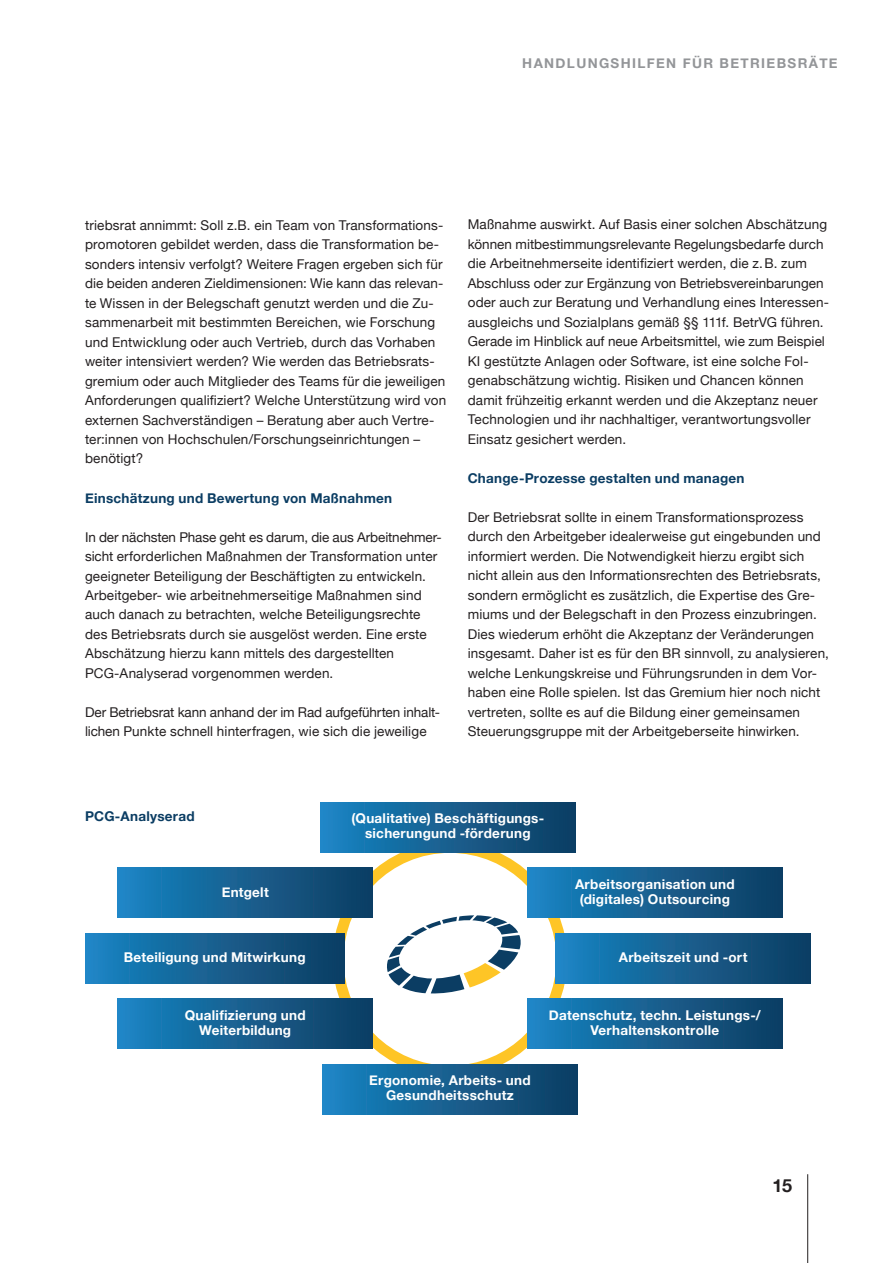
<style>
.page{position:relative;width:893px;height:1263px;background:#fff}
.page>*{position:absolute;margin:0;border:0;box-sizing:border-box;transform-origin:0 0}
.t1{font:700 18px "Helvetica Neue";color:#231f20}
.t2{font:13.5px/19.5px "Helvetica Neue";letter-spacing:.01em;color:#231f20}
.t3{font:700 13.5px/15px "Helvetica Neue";letter-spacing:.02em;color:#fff;text-align:center}
.t4{font:700 13.5px "Helvetica Neue";letter-spacing:.02em;color:#0b3d63}
.t5{font:700 13.5px "Helvetica Neue";letter-spacing:.1em;color:#939598}
</style>
<div class="page">
<hr style="left:807px;top:1174px;width:1px;height:89px;background:#231f20">
<div style="left:320px;top:802px;width:255px;height:50px;background:linear-gradient(to right,#1b85c3,#0f3c60)"></div>
<div style="left:322px;top:1064px;width:255px;height:50px;background:linear-gradient(to right,#1b85c3,#0f3c60)"></div>
<div style="left:527px;top:999px;width:255px;height:50px;background:linear-gradient(to right,#1b85c3,#0f3c60)"></div>
<div style="left:118px;top:999px;width:255px;height:50px;background:linear-gradient(to right,#1b84c3,#0f3c5f)"></div>
<div style="left:556px;top:933px;width:255px;height:50px;background:linear-gradient(to right,#1b84c3,#0f3c5f)"></div>
<div style="left:85px;top:933px;width:259px;height:50px;background:linear-gradient(to right,#1b85c3,#0f3c60)"></div>
<div style="left:118px;top:868px;width:255px;height:50px;background:linear-gradient(to right,#1b84c3,#0f3c5f)"></div>
<div style="left:527px;top:868px;width:255px;height:50px;background:linear-gradient(to right,#1b85c3,#0f3c60)"></div>
<svg style="left:387px;top:915px;width:134px;height:79px"></svg>
<p class="t5" style="left:522px;top:53px;width:317px">HANDLUNGSHILFEN FÜR BETRIEBSRÄTE</p>
<p class="t2" style="left:85px;top:216px;width:363px">triebsrat annimmt: Soll z.B. ein Team von Transformations&shy;promotoren gebildet werden, dass die Transformation be&shy;sonders intensiv verfolgt? Weitere Fragen ergeben sich für die beiden anderen Zieldimensionen: Wie kann das relevan&shy;te Wissen in der Belegschaft genutzt werden und die Zu&shy;sammenarbeit mit bestimmten Bereichen, wie Forschung und Entwicklung oder auch Vertrieb, durch das Vorhaben weiter intensiviert werden? Wie werden das Betriebsrats&shy;gremium oder auch Mitglieder des Teams für die jeweiligen Anforderungen qualifiziert? Welche Unterstützung wird von externen Sachverständigen – Beratung aber auch Vertre&shy;ter:innen von Hochschulen/Forschungseinrichtungen – benötigt?</p>
<p class="t4" style="left:85px;top:487px;width:309px">Einschätzung und Bewertung von Maßnahmen</p>
<p class="t2" style="left:85px;top:528px;width:358px">In der nächsten Phase geht es darum, die aus Arbeitnehmer&shy;sicht erforderlichen Maßnahmen der Transformation unter geeigneter Beteiligung der Beschäftigten zu entwickeln.<br>Arbeitgeber- wie arbeitnehmerseitige Maßnahmen sind auch danach zu betrachten, welche Beteiligungsrechte des Betriebsrats durch sie ausgelöst werden. Eine erste Abschätzung hierzu kann mittels des dargestellten PCG-Analyserad vorgenommen werden.</p>
<p class="t2" style="left:85px;top:703px;width:355px">Der Betriebsrat kann anhand der im Rad aufgeführten inhalt&shy;lichen Punkte schnell hinterfragen, wie sich die jeweilige</p>
<p class="t2" style="left:468px;top:216px;width:363px">Maßnahme auswirkt. Auf Basis einer solchen Abschätzung können mitbestimmungsrelevante Regelungsbedarfe durch die Arbeitnehmerseite identifiziert werden, die z.B. zum Abschluss oder zur Ergänzung von Betriebsvereinbarungen oder auch zur Beratung und Verhandlung eines Interessen&shy;ausgleichs und Sozialplans gemäß §§ 111f. BetrVG führen.<br>Gerade im Hinblick auf neue Arbeitsmittel, wie zum Beispiel KI gestützte Anlagen oder Software, ist eine solche Fol&shy;genabschätzung wichtig. Risiken und Chancen können damit frühzeitig erkannt werden und die Akzeptanz neuer Technologien und ihr nachhaltiger, verantwortungsvoller Einsatz gesichert werden.</p>
<p class="t4" style="left:468px;top:467px;width:278px">Change-Prozesse gestalten und managen</p>
<p class="t2" style="left:468px;top:508px;width:363px">Der Betriebsrat sollte in einem Transformationsprozess durch den Arbeitgeber idealerweise gut eingebunden und informiert werden. Die Notwendigkeit hierzu ergibt sich nicht allein aus den Informationsrechten des Betriebsrats, sondern ermöglicht es zusätzlich, die Expertise des Gre&shy;miums und der Belegschaft in den Prozess einzubringen.<br>Dies wiederum erhöht die Akzeptanz der Veränderungen insgesamt. Daher ist es für den BR sinnvoll, zu analysieren, welche Lenkungskreise und Führungsrunden in dem Vor&shy;haben eine Rolle spielen. Ist das Gremium hier noch nicht vertreten, sollte es auf die Bildung einer gemeinsamen Steuerungsgruppe mit der Arbeitgeberseite hinwirken.</p>
<p class="t4" style="left:85px;top:805px;width:111px">PCG-Analyserad</p>
<p class="t3" style="left:351px;top:811px;width:194px">(Qualitative) Beschäftigungs&shy;sicherungund -förderung</p>
<p class="t3" style="left:222px;top:884px;width:49px">Entgelt</p>
<p class="t3" style="left:575px;top:877px;width:161px">Arbeitsorganisation und (digitales) Outsourcing</p>
<p class="t3" style="left:124px;top:950px;width:183px">Beteiligung und Mitwirkung</p>
<p class="t3" style="left:619px;top:950px;width:130px">Arbeitszeit und -ort</p>
<p class="t3" style="left:185px;top:1008px;width:122px">Qualifizierung und<br>Weiterbildung</p>
<p class="t3" style="left:369px;top:1073px;width:163px">Ergonomie, Arbeits- und<br>Gesundheitsschutz</p>
<p class="t3" style="left:549px;top:1008px;width:213px">Datenschutz, techn. Leistungs-/<br>Verhaltenskontrolle</p>
<h1 class="t1" style="left:772px;top:1171px;width:21px">15</h1>
</div>
